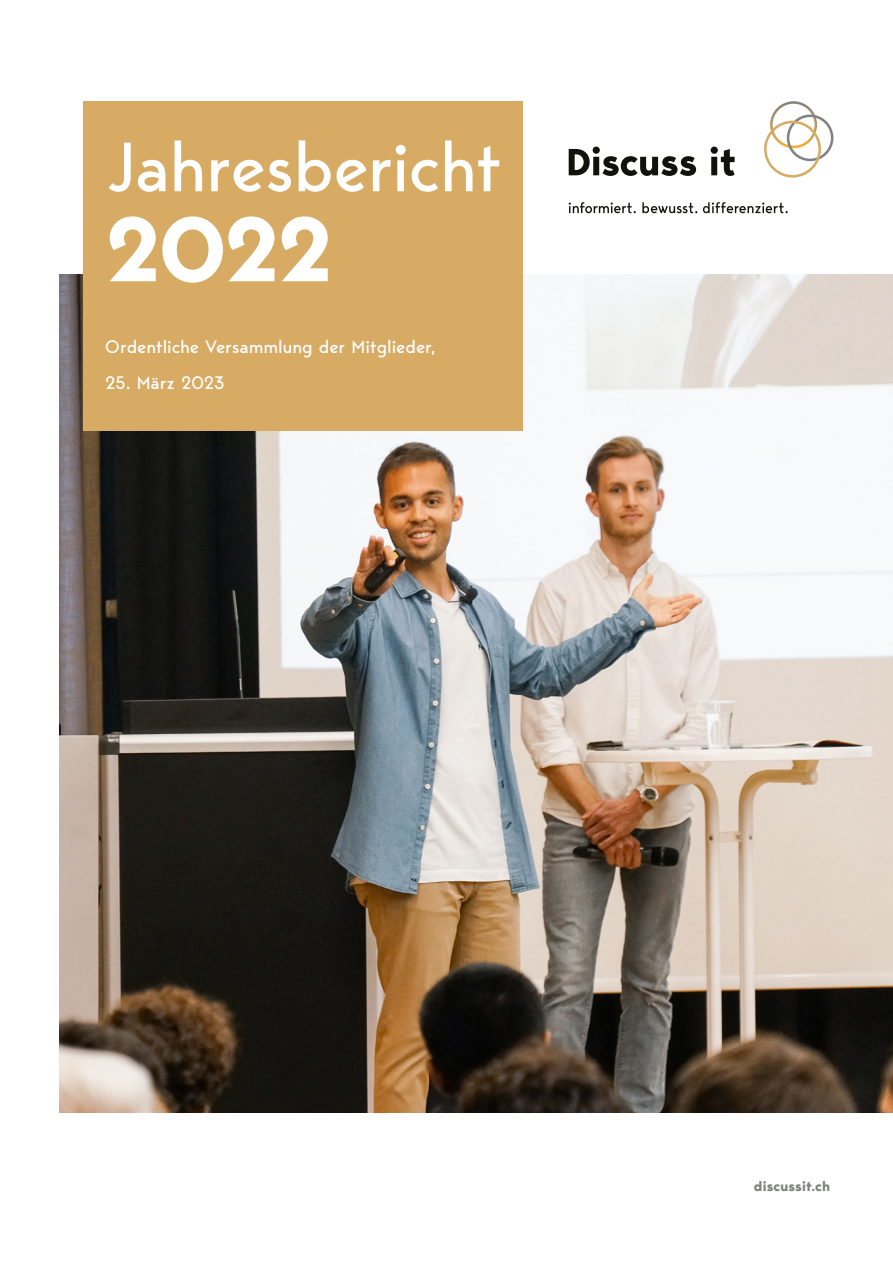
<style>
.page{position:relative;width:893px;height:1263px;background:#fff}
.page>*{position:absolute;margin:0;border:0;box-sizing:border-box;transform-origin:0 0}
.t1{font:700 90px "Bergen Sans";color:#fff}
.t2{font:69px "Bergen Sans";letter-spacing:-.02em;color:#fff}
.t3{font:18px "Bergen Sans";letter-spacing:-.005em;color:#fff}
.t4{font:700 13.5px "Bergen Sans";letter-spacing:.005em;color:#818380}
</style>
<div class="page">
<img style="left:60px;top:274px;width:833px;height:839px">
<div style="left:84px;top:101px;width:439px;height:330px;background:#d7ab64"></div>
<svg style="left:569px;top:147px;width:127px;height:29px"></svg>
<svg style="left:711px;top:147px;width:24px;height:29px"></svg>
<svg style="left:764px;top:101px;width:69px;height:77px"></svg>
<svg style="left:569px;top:202px;width:67px;height:11px"></svg>
<svg style="left:642px;top:202px;width:55px;height:11px"></svg>
<svg style="left:703px;top:202px;width:85px;height:11px"></svg>
<h2 class="t2" style="left:105px;top:122px;width:399px">Jahresbericht</h2>
<h1 class="t1" style="left:105px;top:189px;width:228px">2022</h1>
<p class="t3" style="left:105px;top:335px;width:332px">Ordentliche Versammlung der Mitglieder,</p>
<p class="t3" style="left:105px;top:371px;width:121px">25. März 2023</p>
<p class="t4" style="left:754px;top:1177px;width:78px">discussit.ch</p>
</div>
